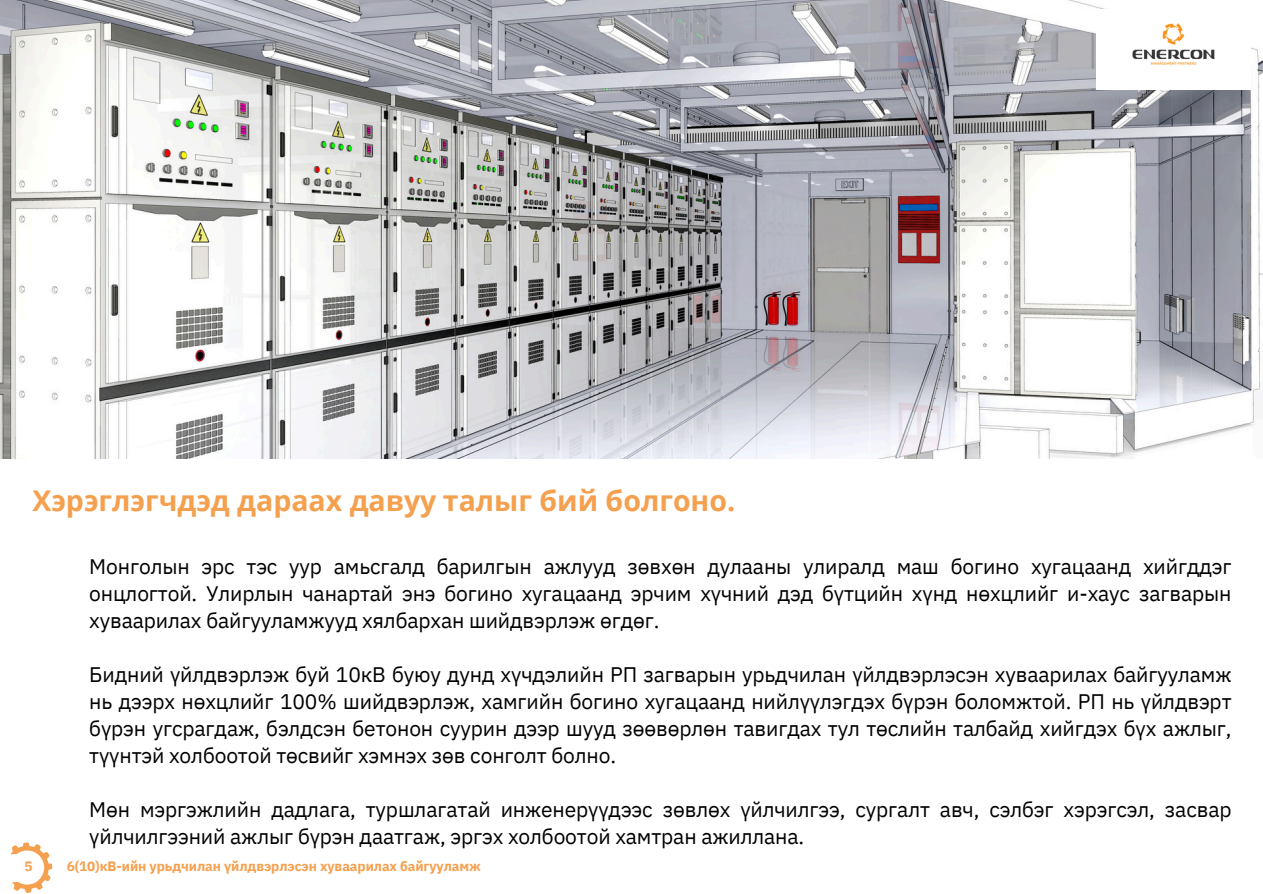
<style>
.page{position:relative;width:1263px;height:894px;background:#fff}
.page>*{position:absolute;margin:0;border:0;box-sizing:border-box;transform-origin:0 0}
.t1{font:700 28.5px "Open Sans";color:#f5a04f}
.t2{font:21px/27px "IBM Plex Sans";letter-spacing:-.005em;color:#000;text-align:justify}
.t3{font:700 13.5px "IBM Plex Sans";letter-spacing:-.005em;color:#f5a04f}
</style>
<div class="page">
<svg style="left:11px;top:842px;width:42px;height:51px"></svg>
<img style="left:0;top:0;width:1263px;height:458px">
<img style="left:1097px;top:9px;width:154px;height:80px">
<p class="t1" style="left:32px;top:480px;width:704px">Хэрэглэгчдэд дараах давуу талыг бий болгоно.</p>
<h1 class="t2" style="left:89px;top:552px;width:1144px">Монголын эрс тэс уур амьсгалд барилгын ажлууд зөвхөн дулааны улиралд маш богино хугацаанд хийгддэг онцлогтой. Улирлын чанартай энэ богино хугацаанд эрчим хүчний дэд бүтцийн хүнд нөхцлийг и-хаус загварын хуваарилах байгууламжууд хялбархан шийдвэрлэж өгдөг.</h1>
<h2 class="t2" style="left:89px;top:660px;width:1144px">Бидний үйлдвэрлэж буй 10кВ буюу дунд хүчдэлийн РП загварын урьдчилан үйлдвэрлэсэн хуваарилах байгууламж нь дээрх нөхцлийг 100% шийдвэрлэж, хамгийн богино хугацаанд нийлүүлэгдэх бүрэн боломжтой. РП нь үйлдвэрт бүрэн угсрагдаж, бэлдсэн бетонон суурин дээр шууд зөөвөрлөн тавигдах тул төслийн талбайд хийгдэх бүх ажлыг, түүнтэй холбоотой төсвийг хэмнэх зөв сонголт болно.</h2>
<h2 class="t2" style="left:89px;top:795px;width:1144px">Мөн мэргэжлийн дадлага, туршлагатай инженерүүдээс зөвлөх үйлчилгээ, сургалт авч, сэлбэг хэрэгсэл, засвар үйлчилгээний ажлыг бүрэн даатгаж, эргэх холбоотой хамтран ажиллана.</h2>
<p class="t3" style="left:25px;top:857px;width:10px">5</p>
<p class="t3" style="left:67px;top:857px;width:416px">6(10)кВ-ийн урьдчилан үйлдвэрлэсэн хуваарилах байгууламж</p>
</div>
